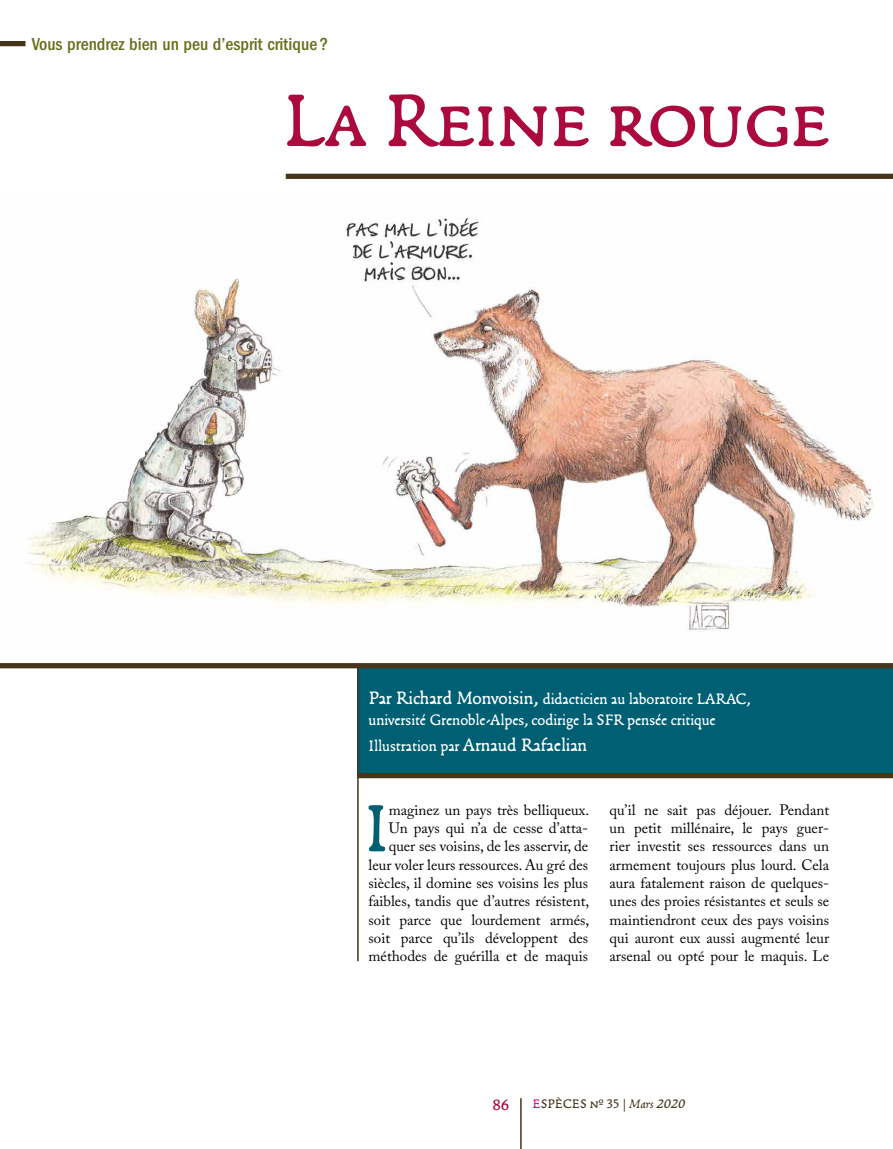
<style>
.page{position:relative;width:893px;height:1149px;background:#fff}
.page>*{position:absolute;margin:0;border:0;box-sizing:border-box;transform-origin:0 0}
.t1{font:81px "Francesco";color:#aa0b3c}
.t2{font:72.6px "Francesco";color:#005f72}
.t3{font:500 condensed 18px "ITC Franklin Gothic Std";color:#686e1b}
.t4{font:16.5px/21px "Francesco";color:#fff}
.t5{font:16.5px "Francesco";color:#aa0b3c}
.t6{font:15px/18.3px "Adobe Caslon Pro";color:#000;text-align:right}
.t7{font:13.5px "Francesco";letter-spacing:.01em;color:#47341c}
.s1{font-size:19.5px}
.s2{color:#e6007d}
.s3{font-style:italic}
</style>
<div class="page">
<div style="left:0;top:41px;width:26px;height:5px;background:#47341c"></div>
<hr style="left:520px;top:1097px;width:2px;height:51px;background:#47341c">
<div style="left:358px;top:666px;width:535px;height:110px;background:#005f72"></div>
<hr style="left:357px;top:663px;width:2px;height:297px;background:#47341c">
<div style="left:286px;top:174px;width:607px;height:5px;background:#47341c"></div>
<div style="left:0;top:663px;width:893px;height:5px;background:#47341c"></div>
<div style="left:357px;top:772px;width:536px;height:6px;background:#47341c"></div>
<img style="left:28px;top:218px;width:845px;height:412px">
<p class="t3" style="left:32px;top:34px;width:298px">Vous prendrez bien un peu d’esprit critique ?</p>
<h1 class="t1" style="left:283px;top:66px;width:538px">La Reine rouge</h1>
<p class="t4" style="left:369px;top:688px;width:384px"><span class="s1">Par Richard Monvoisin,</span> didacticien au laboratoire LARAC, université Grenoble-Alpes, codirige la SFR pensée critique</p>
<p class="t4" style="left:369px;top:734px;width:220px">Illustration par <span class="s1">Arnaud Rafaelian</span></p>
<p class="t6" style="left:369px;top:800px;width:222px">maginez un pays très belliqueux.<br>Un pays qui n’a de cesse d’atta&shy;quer ses voisins, de les asservir, de leur voler leurs ressources. Au gré des siècles, il domine ses voisins les plus faibles, tandis que d’autres résistent, soit parce que lourdement armés, soit parce qu’ils développent des méthodes de guérilla et de maquis</p>
<p class="t6" style="left:609px;top:800px;width:221px;text-align:justify">qu’il ne sait pas déjouer. Pendant un petit millénaire, le pays guer&shy;rier investit ses ressources dans un armement toujours plus lourd. Cela aura fatalement raison de quelques&shy;unes des proies résistantes et seuls se maintiendront ceux des pays voisins qui auront eux aussi augmenté leur arsenal ou opté pour le maquis. Le</p>
<h2 class="t2" style="left:364px;top:779px;width:26px">I</h2>
<p class="t5" style="left:492px;top:1093px;width:18px">86</p>
<p class="t7" style="left:533px;top:1093px;width:154px"><span class="s2">E</span>SPÈCES № 35 | <span class="s3">Mars 2020</span></p>
</div>
